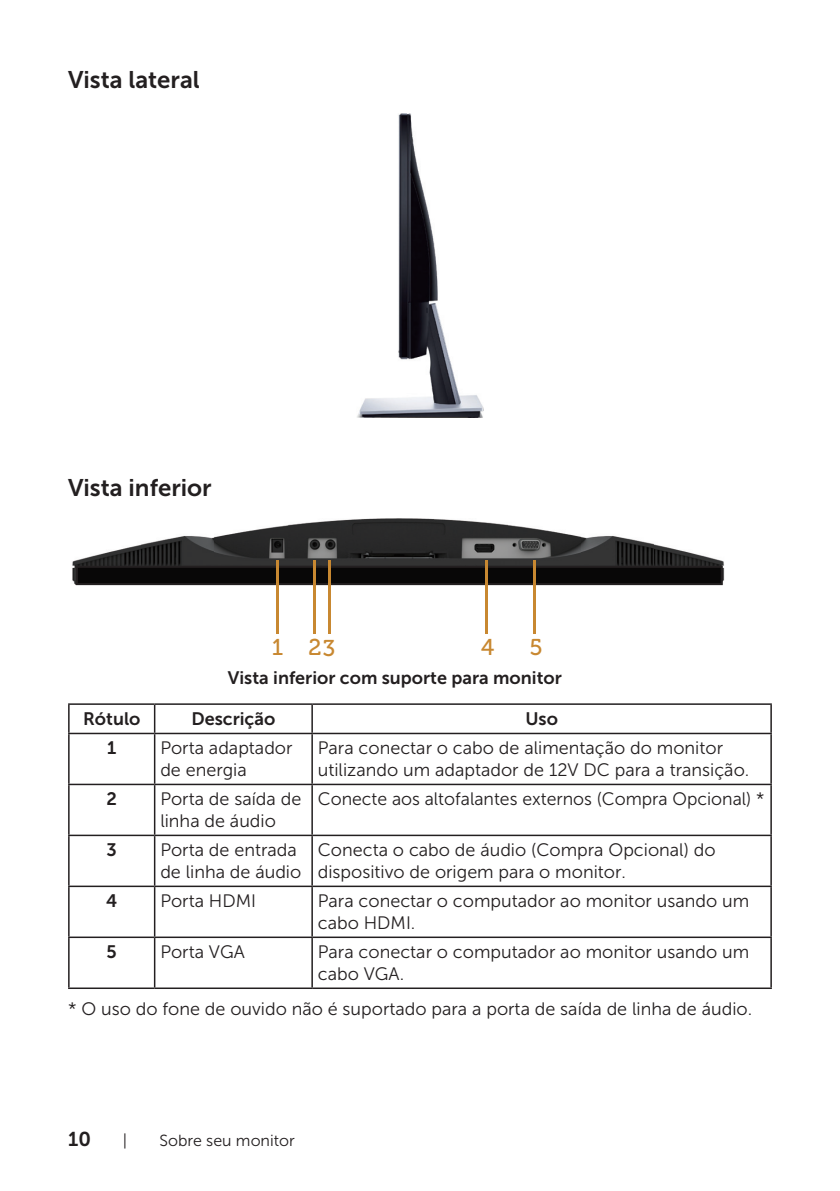
<style>
.page{position:relative;width:840px;height:1191px;background:#fff}
.page>*{position:absolute;margin:0;border:0;box-sizing:border-box;transform-origin:0 0}
.Head_3{font:24px "Museo Sans For Dell 700";color:#231f20}
.t1{font:22.8px "Museo For Dell 500";color:#c88831}
.t2{font:20px "Museo Sans For Dell 700";color:#231f20}
.text{font:18px/21.6px "Museo Sans For Dell 300";color:#231f20}
.text-2{font:18px "Museo Sans For Dell 700";color:#231f20}
.t3{font:16px "Museo Sans For Dell 300";color:#231f20}
</style>
<div class="page">
<img style="left:357px;top:113px;width:126px;height:305px">
<img style="left:72px;top:519px;width:653px;height:65px">
<svg style="left:76px;top:566px;width:646px;height:19px"></svg>
<hr style="left:276px;top:560px;width:2px;height:74px;background:#c88831">
<hr style="left:313px;top:560px;width:2px;height:74px;background:#c88831">
<hr style="left:328px;top:560px;width:2px;height:73px;background:#c88831">
<hr style="left:485px;top:560px;width:2px;height:73px;background:#c88831">
<hr style="left:533px;top:560px;width:2px;height:73px;background:#c88831">
<hr style="left:68px;top:703px;width:86px;height:2px;background:#231f20">
<hr style="left:68px;top:705px;width:2px;height:27px;background:#231f20">
<hr style="left:154px;top:703px;width:158px;height:2px;background:#231f20">
<svg style="left:154px;top:705px;width:1px;height:27px"></svg>
<hr style="left:312px;top:703px;width:459px;height:2px;background:#231f20">
<hr style="left:311px;top:705px;width:2px;height:27px;background:#231f20">
<svg style="left:770px;top:705px;width:1px;height:27px"></svg>
<hr style="left:68px;top:732px;width:86px;height:2px;background:#231f20">
<hr style="left:68px;top:734px;width:2px;height:49px;background:#231f20">
<hr style="left:154px;top:732px;width:158px;height:2px;background:#231f20">
<hr style="left:154px;top:734px;width:1px;height:49px;background:#231f20">
<hr style="left:312px;top:732px;width:459px;height:2px;background:#231f20">
<hr style="left:311px;top:734px;width:2px;height:49px;background:#231f20">
<hr style="left:770px;top:734px;width:1px;height:49px;background:#231f20">
<hr style="left:68px;top:783px;width:86px;height:2px;background:#231f20">
<hr style="left:68px;top:785px;width:2px;height:49px;background:#231f20">
<hr style="left:154px;top:783px;width:158px;height:2px;background:#231f20">
<hr style="left:154px;top:785px;width:1px;height:49px;background:#231f20">
<hr style="left:312px;top:783px;width:459px;height:2px;background:#231f20">
<hr style="left:311px;top:785px;width:2px;height:49px;background:#231f20">
<hr style="left:770px;top:785px;width:1px;height:49px;background:#231f20">
<hr style="left:68px;top:834px;width:86px;height:2px;background:#231f20">
<hr style="left:68px;top:836px;width:2px;height:49px;background:#231f20">
<hr style="left:154px;top:834px;width:158px;height:2px;background:#231f20">
<hr style="left:154px;top:836px;width:1px;height:49px;background:#231f20">
<hr style="left:312px;top:834px;width:459px;height:2px;background:#231f20">
<hr style="left:311px;top:836px;width:2px;height:49px;background:#231f20">
<hr style="left:770px;top:836px;width:1px;height:49px;background:#231f20">
<hr style="left:68px;top:885px;width:86px;height:2px;background:#231f20">
<hr style="left:68px;top:887px;width:2px;height:49px;background:#231f20">
<hr style="left:154px;top:885px;width:158px;height:2px;background:#231f20">
<hr style="left:154px;top:887px;width:1px;height:49px;background:#231f20">
<hr style="left:312px;top:885px;width:459px;height:2px;background:#231f20">
<hr style="left:311px;top:887px;width:2px;height:49px;background:#231f20">
<hr style="left:770px;top:887px;width:1px;height:49px;background:#231f20">
<hr style="left:68px;top:936px;width:86px;height:2px;background:#231f20">
<hr style="left:68px;top:938px;width:2px;height:49px;background:#231f20">
<hr style="left:154px;top:936px;width:158px;height:2px;background:#231f20">
<hr style="left:154px;top:938px;width:1px;height:49px;background:#231f20">
<hr style="left:312px;top:936px;width:459px;height:2px;background:#231f20">
<hr style="left:311px;top:938px;width:2px;height:49px;background:#231f20">
<hr style="left:770px;top:938px;width:1px;height:49px;background:#231f20">
<hr style="left:68px;top:987px;width:86px;height:2px;background:#231f20">
<hr style="left:154px;top:987px;width:158px;height:2px;background:#231f20">
<hr style="left:312px;top:987px;width:459px;height:2px;background:#231f20">
<p class="Head_3" style="left:68px;top:67px;width:133px">Vista lateral</p>
<p class="Head_3" style="left:68px;top:475px;width:145px">Vista inferior</p>
<p class="t1" style="left:271px;top:635px;width:65px">1 23</p>
<p class="t1" style="left:481px;top:635px;width:15px">4</p>
<p class="t1" style="left:529px;top:635px;width:15px">5</p>
<p class="text-2" style="left:228px;top:667px;width:335px">Vista inferior com suporte para monitor</p>
<p class="text-2" style="left:83px;top:709px;width:59px">Rótulo</p>
<p class="text-2" style="left:191px;top:709px;width:85px">Descrição</p>
<p class="text-2" style="left:525px;top:709px;width:34px">Uso</p>
<p class="text-2" style="left:107px;top:738px;width:11px">1</p>
<p class="text" style="left:160px;top:737px;width:134px">Porta adaptador de energia</p>
<p class="text" style="left:317px;top:737px;width:433px">Para conectar o cabo de alimentação do monitor utilizando um adaptador de 12V DC para a transição.</p>
<p class="text-2" style="left:106px;top:789px;width:12px">2</p>
<p class="text" style="left:160px;top:788px;width:142px">Porta de saída de linha de áudio</p>
<p class="text" style="left:317px;top:788px;width:448px">Conecte aos altofalantes externos (Compra Opcional) *</p>
<p class="text-2" style="left:106px;top:840px;width:12px">3</p>
<p class="text" style="left:160px;top:839px;width:142px">Porta de entrada de linha de áudio</p>
<p class="text" style="left:317px;top:839px;width:399px">Conecta o cabo de áudio (Compra Opcional) do dispositivo de origem para o monitor.</p>
<p class="text-2" style="left:106px;top:891px;width:13px">4</p>
<p class="text" style="left:160px;top:890px;width:97px">Porta HDMI</p>
<p class="text" style="left:317px;top:890px;width:432px">Para conectar o computador ao monitor usando um cabo HDMI.</p>
<p class="text-2" style="left:107px;top:942px;width:12px">5</p>
<p class="text" style="left:160px;top:941px;width:86px">Porta VGA</p>
<p class="text" style="left:317px;top:941px;width:432px">Para conectar o computador ao monitor usando um cabo VGA.</p>
<p class="text" style="left:68px;top:998px;width:685px">* O uso do fone de ouvido não é suportado para a porta de saída de linha de áudio.</p>
<p class="t2" style="left:68px;top:1127px;width:24px">10</p>
<p class="t3" style="left:123px;top:1131px;width:6px">|</p>
<p class="t3" style="left:159px;top:1131px;width:137px">Sobre seu monitor</p>
</div>
